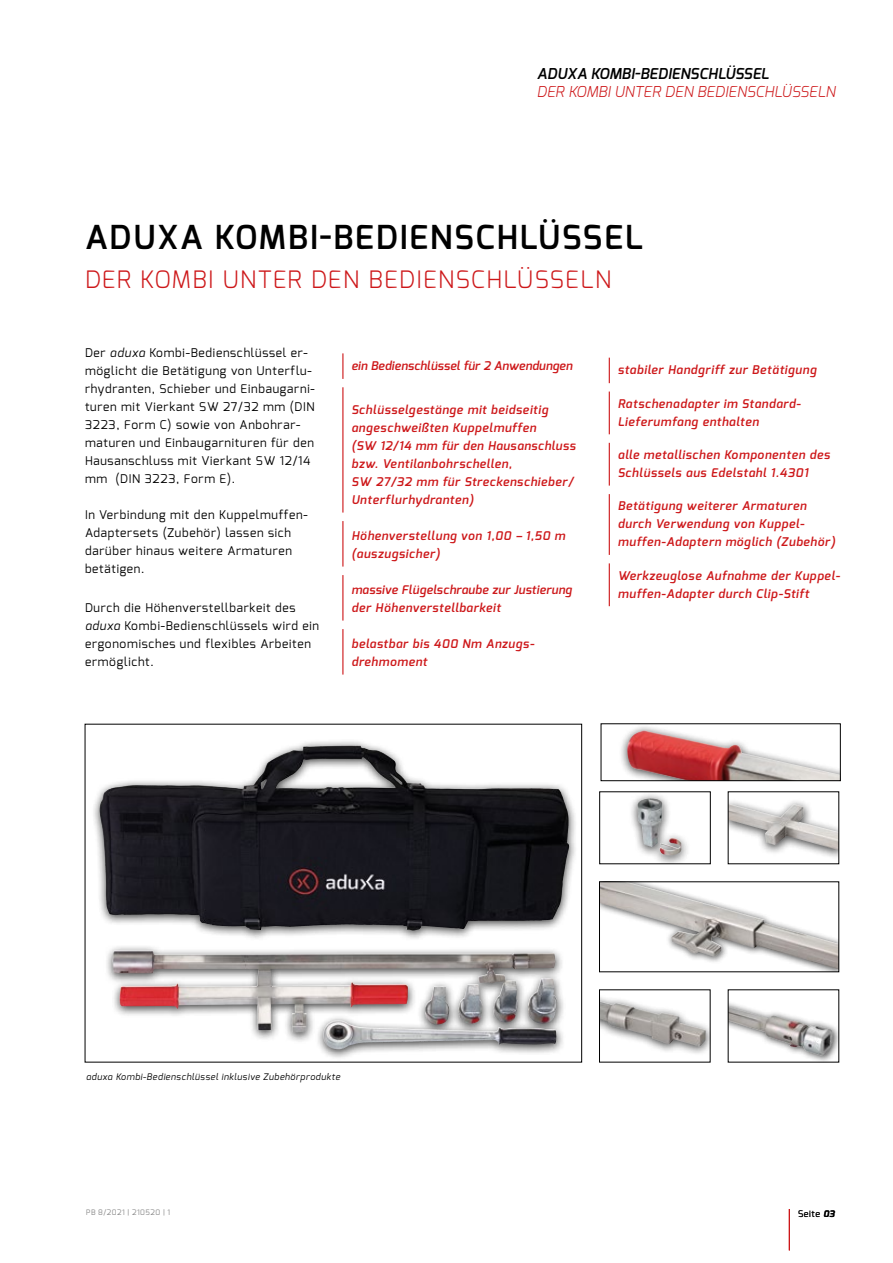
<style>
.page{position:relative;width:893px;height:1263px;background:#fff}
.page>*{position:absolute;margin:0;border:0;box-sizing:border-box;transform-origin:0 0}
.t1{font:600 33px "Exo";letter-spacing:.06em;color:#000}
.t2{font:300 24px "Exo";letter-spacing:.06em;color:#cd1719}
.t3{font:italic 300 15px "Exo";letter-spacing:.01em;color:#cd1719}
.t4{font:italic 600 15px "Exo";letter-spacing:.01em;color:#000}
.t5{font:italic 600 12px/18px "Exo";letter-spacing:.06em;color:#cd1719}
.t6{font:12px/18px "Exo";letter-spacing:.06em;color:#000}
.t7{font:italic 600 12px/18px "Exo";letter-spacing:.03em;color:#cd1719}
.t8{font:italic 600 12px "Exo";letter-spacing:.02em;color:#cd1719}
.t9{font:italic 9px "Exo";letter-spacing:.06em;color:#000}
.t10{font:9px "Exo";letter-spacing:.06em;color:#000}
.t11{font:7.5px "Exo";letter-spacing:.06em;color:#878787}
.s1{font-style:italic}
.s2{font-weight:700;font-style:italic}
</style>
<div class="page">
<hr style="left:789px;top:1209px;width:1px;height:41px;background:#cd1719">
<svg style="left:342px;top:353px;width:1px;height:26px"></svg>
<hr style="left:342px;top:387px;width:1px;height:126px;background:#cd1719">
<hr style="left:342px;top:521px;width:1px;height:46px;background:#cd1719">
<hr style="left:342px;top:575px;width:1px;height:46px;background:#cd1719">
<hr style="left:342px;top:629px;width:1px;height:46px;background:#cd1719">
<svg style="left:609px;top:358px;width:1px;height:25px"></svg>
<hr style="left:609px;top:391px;width:1px;height:43px;background:#cd1719">
<hr style="left:609px;top:443px;width:1px;height:43px;background:#cd1719">
<hr style="left:609px;top:494px;width:1px;height:61px;background:#cd1719">
<hr style="left:609px;top:563px;width:1px;height:43px;background:#cd1719">
<div style="left:91px;top:738px;width:487px;height:322px;background:#000;opacity:.75"></div>
<img style="left:274px;top:745px;width:83px;height:14px">
<div style="left:619px;top:724px;width:221px;height:57px;background:#000;opacity:.75"></div>
<svg style="left:631px;top:730px;width:13px;height:7px"></svg>
<div style="left:601px;top:723px;width:239px;height:58px;border:1px solid #000"></div>
<div style="left:728px;top:999px;width:111px;height:63px;background:#000;opacity:.75"></div>
<img style="left:730px;top:1021px;width:35px;height:11px">
<div style="left:599px;top:990px;width:111px;height:67px;background:#000;opacity:.75"></div>
<img style="left:601px;top:1019px;width:52px;height:19px">
<div style="left:599px;top:882px;width:240px;height:90px;background:#000;opacity:.75"></div>
<img style="left:601px;top:884px;width:82px;height:43px">
<div style="left:629px;top:792px;width:62px;height:72px;background:#000;opacity:.75"></div>
<svg style="left:638px;top:798px;width:12px;height:5px"></svg>
<div style="left:728px;top:797px;width:111px;height:63px;background:#000;opacity:.75"></div>
<img style="left:730px;top:820px;width:37px;height:15px">
<p class="t4" style="left:537px;top:64px;width:234px">ADUXA KOMBI-BEDIENSCHLÜSSEL</p>
<p class="t3" style="left:537px;top:82px;width:300px">DER KOMBI UNTER DEN BEDIENSCHLÜSSELN</p>
<h1 class="t1" style="left:85px;top:215px;width:559px">ADUXA KOMBI-BEDIENSCHLÜSSEL</h1>
<h2 class="t2" style="left:85px;top:264px;width:528px">DER KOMBI UNTER DEN BEDIENSCHLÜSSELN</h2>
<p class="t6" style="left:85px;top:344px;width:231px">Der <span class="s1">aduxa</span> Kombi-Bedienschlüssel er&shy;möglicht die Betätigung von Unterflu&shy;rhydranten, Schieber und Einbaugarni&shy;turen mit Vierkant SW 27/32 mm (DIN 3223, Form C) sowie von Anbohrar&shy;maturen und Einbaugarnituren für den Hausanschluss mit Vierkant SW 12/14 mm (DIN 3223, Form E).</p>
<p class="t6" style="left:85px;top:506px;width:224px">In Verbindung mit den Kuppelmuffen-<br>Adaptersets (Zubehör) lassen sich darüber hinaus weitere Armaturen betätigen.</p>
<p class="t6" style="left:85px;top:599px;width:236px">Durch die Höhenverstellbarkeit des <span class="s1">aduxa</span> Kombi-Bedienschlüssels wird ein ergonomisches und flexibles Arbeiten ermöglicht.</p>
<p class="t8" style="left:351px;top:358px;width:222px">ein Bedienschlüssel für 2 Anwendungen</p>
<p class="t5" style="left:351px;top:401px;width:226px">Schlüsselgestänge mit beidseitig angeschweißten Kuppelmuffen<br>(SW 12/14 mm für den Hausanschluss bzw. Ventilanbohrschellen,<br>SW 27/32 mm für Streckenschieber/<br>Unterflurhydranten)</p>
<p class="t5" style="left:351px;top:527px;width:215px">Höhenverstellung von 1,00 – 1,50 m (auszugsicher)</p>
<p class="t7" style="left:351px;top:581px;width:222px">massive Flügelschraube zur Justierung der Höhenverstellbarkeit</p>
<p class="t5" style="left:351px;top:635px;width:185px">belastbar bis 400 Nm Anzugs&shy;drehmoment</p>
<p class="t5" style="left:618px;top:361px;width:200px">stabiler Handgriff zur Betätigung</p>
<p class="t5" style="left:618px;top:394px;width:185px">Ratschenadapter im Standard-<br>Lieferumfang enthalten</p>
<p class="t5" style="left:618px;top:446px;width:214px">alle metallischen Komponenten des<br>Schlüssels aus Edelstahl 1.4301</p>
<p class="t5" style="left:618px;top:497px;width:219px">Betätigung weiterer Armaturen durch Verwendung von Kuppel&shy;muffen-Adaptern möglich (Zubehör)</p>
<p class="t5" style="left:618px;top:566px;width:224px">Werkzeuglose Aufnahme der Kuppel&shy;muffen-Adapter durch Clip-Stift</p>
<p class="t9" style="left:86px;top:1071px;width:255px">aduxa Kombi-Bedienschlüssel inklusive Zubehörprodukte</p>
<p class="t11" style="left:86px;top:1208px;width:86px">PB 8/2021 | 210520 | 1</p>
<p class="t10" style="left:798px;top:1208px;width:38px">Seite <span class="s2">03</span></p>
</div>
